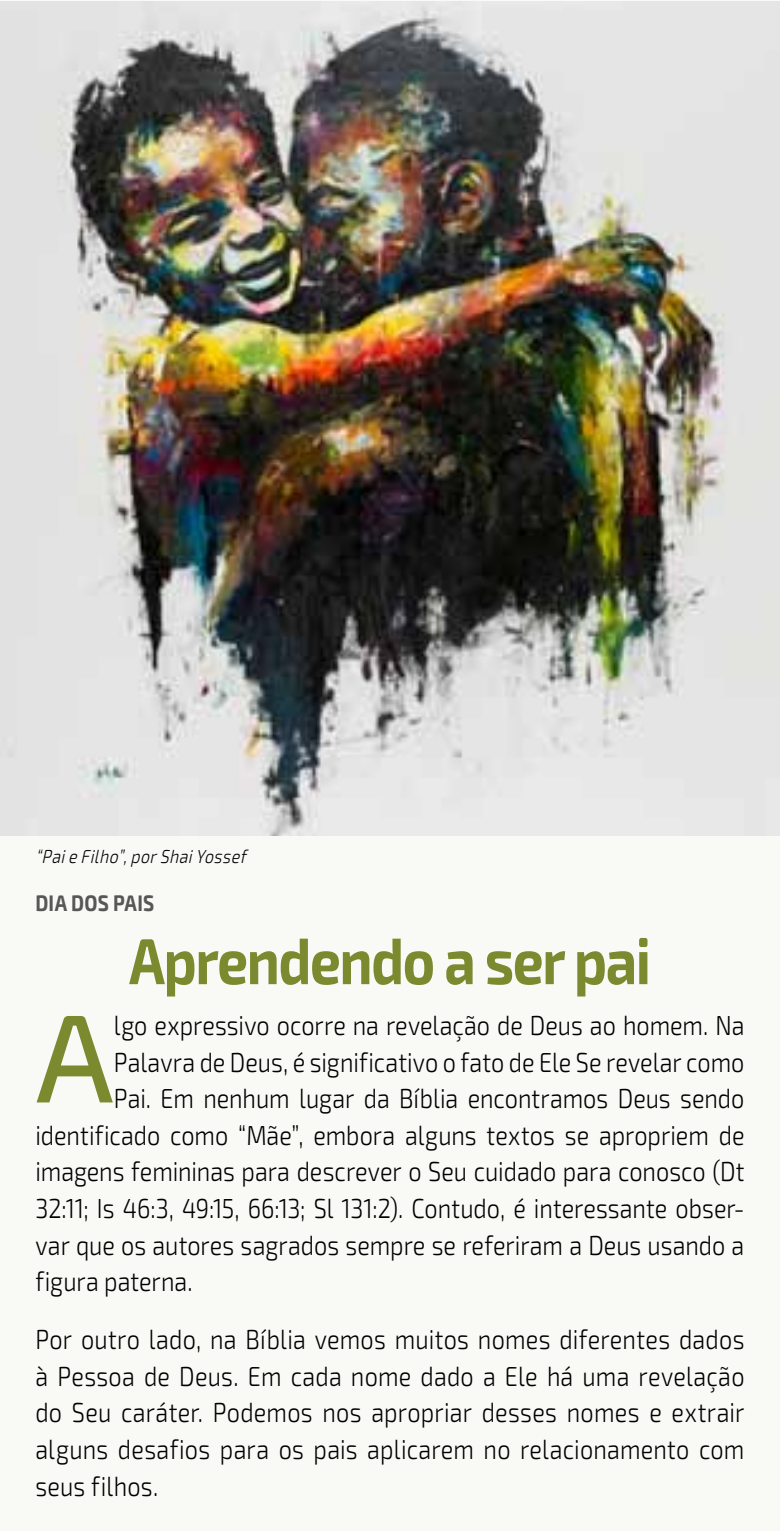
<style>
.page{position:relative;width:780px;height:1531px;background:#f9f9f5}
.page>*{position:absolute;margin:0;border:0;box-sizing:border-box;transform-origin:0 0}
.t1{font:500 125.25px "Exo 2";color:#7b8a2f}
.t2{font:700 65px "Exo 2";letter-spacing:-.025em;color:#7b8a2f;scale:.85 1}
.t3{font:300 27.5px/36.5px "Exo 2";color:#000;text-align:justify;scale:.85 1}
.t4{font:700 22.5px "Exo 2";letter-spacing:.01em;color:#575756;scale:.85 1}
.t5{font:italic 300 18.75px "Exo 2";color:#000;scale:.85 1}
</style>
<div class="page">
<img style="left:0;top:1px;width:780px;height:835px">
<p class="t5" style="left:35px;top:846px;width:254px">“Paie Filho”,porShaiYossef</p>
<p class="t4" style="left:35px;top:890px;width:141px">DIA DOS PAIS</p>
<h2 class="t2" style="left:129px;top:922px;width:615px">Aprendendo a ser pai</h2>
<h1 class="t1" style="left:35px;top:985px;width:80px">A</h1>
<p class="t3" style="left:114px;top:1007px;width:743px">lgo expressivo ocorre na revelação de Deus ao homem. Na</p>
<p class="t3" style="left:114px;top:1044px;width:743px">Palavra de Deus, é significativo o fato de Ele Se revelar como</p>
<p class="t3" style="left:114px;top:1081px;width:743px">Pai. Em nenhum lugar da Bíblia encontramos Deus sendo</p>
<p class="t3" style="left:35px;top:1117px;width:835px">identificado como “Mãe”, embora alguns textos se apropriem de</p>
<p class="t3" style="left:35px;top:1154px;width:835px">imagens femininas para descrever o Seu cuidado para conosco (Dt</p>
<p class="t3" style="left:35px;top:1190px;width:835px">32:11; Is 46:3, 49:15, 66:13; Sl 131:2). Contudo, é interessante obser-</p>
<p class="t3" style="left:35px;top:1227px;width:835px">var que os autores sagrados sempre se referiram a Deus usando a</p>
<p class="t3" style="left:35px;top:1264px;width:186px">figura paterna.</p>
<p class="t3" style="left:35px;top:1322px;width:835px">Por outro lado, na Bíblia vemos muitos nomes diferentes dados à Pessoa de Deus. Em cada nome dado a Ele há uma revelação do Seu caráter. Podemos nos apropriar desses nomes e extrair alguns desafios para os pais aplicarem no relacionamento com seus filhos.</p>
</div>
